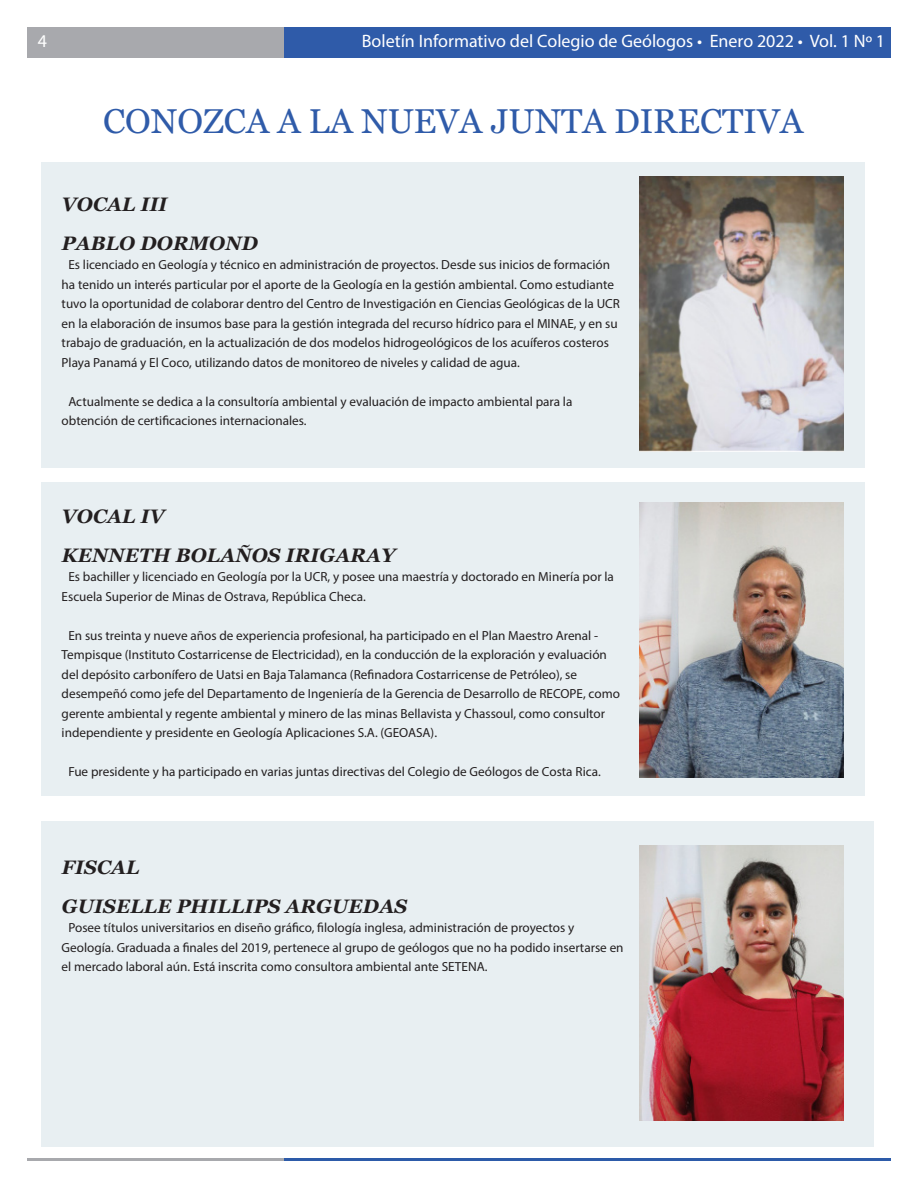
<style>
.page{position:relative;width:918px;height:1188px;background:#fff}
.page>*{position:absolute;margin:0;border:0;box-sizing:border-box;transform-origin:0 0}
.Title_Medium{font:34.5px "Georgia";color:#2f5ba9}
.Sidebar_Article_titl{font:italic 700 19.5px "Georgia";letter-spacing:.01em;color:#231f20}
.t1{font:18px "Myriad Pro";color:#fff}
.Normal_body_text_ita{font:13.2px/19.5px "Myriad Pro";color:#231f20}
</style>
<div class="page">
<div style="left:284px;top:27px;width:607px;height:30px;background:#2f5ba9"></div>
<div style="left:27px;top:27px;width:257px;height:30px;background:#a8a9ad"></div>
<hr style="left:284px;top:1158px;width:607px;height:3px;background:#2d5ba9">
<hr style="left:27px;top:1158px;width:257px;height:3px;background:#a8a9ad">
<div style="left:41px;top:162px;width:824px;height:306px;background:#e8eff2"></div>
<div style="left:41px;top:483px;width:824px;height:313px;background:#e8eff2"></div>
<div style="left:41px;top:821px;width:833px;height:326px;background:#e8eff2"></div>
<img style="left:639px;top:176px;width:205px;height:275px">
<img style="left:639px;top:502px;width:205px;height:275px">
<img style="left:639px;top:845px;width:205px;height:275px">
<h3 class="t1" style="left:38px;top:30px;width:11px">4</h3>
<h3 class="t1" style="left:362px;top:30px;width:525px">Boletín Informativo del Colegio de Geólogos • Enero 2022 • Vol. 1 Nº 1</h3>
<p class="Title_Medium" style="left:103px;top:100px;width:702px">CONOZCA A LA NUEVA JUNTA DIRECTIVA</p>
<p class="Sidebar_Article_titl" style="left:62px;top:191px;width:107px">VOCAL III</p>
<p class="Sidebar_Article_titl" style="left:62px;top:230px;width:198px">PABLO DORMOND</p>
<p class="Normal_body_text_ita" style="left:62px;top:255px;width:560px;text-indent:7px">Es licenciado en Geología y técnico en administración de proyectos. Desde sus inicios de formación ha tenido un interés particular por el aporte de la Geología en la gestión ambiental. Como estudiante tuvo la oportunidad de colaborar dentro del Centro de Investigación en Ciencias Geológicas de la UCR en la elaboración de insumos base para la gestión integrada del recurso hídrico para el MINAE, y en su trabajo de graduación, en la actualización de dos modelos hidrogeológicos de los acuíferos costeros Playa Panamá y El Coco, utilizando datos de monitoreo de niveles y calidad de agua.</p>
<p class="Normal_body_text_ita" style="left:62px;top:391px;width:512px;text-indent:7px">Actualmente se dedica a la consultoría ambiental y evaluación de impacto ambiental para la obtención de certificaciones internacionales.</p>
<p class="Sidebar_Article_titl" style="left:62px;top:503px;width:104px">VOCAL IV</p>
<p class="Sidebar_Article_titl" style="left:62px;top:542px;width:335px">KENNETH BOLAÑOS IRIGARAY</p>
<p class="Normal_body_text_ita" style="left:62px;top:567px;width:554px;text-indent:7px">Es bachiller y licenciado en Geología por la UCR, y posee una maestría y doctorado en Minería por la<br>Escuela Superior de Minas de Ostrava, República Checa.</p>
<p class="Normal_body_text_ita" style="left:62px;top:625px;width:560px;text-indent:7px">En sus treinta y nueve años de experiencia profesional, ha participado en el Plan Maestro Arenal - Tempisque (Instituto Costarricense de Electricidad), en la conducción de la exploración y evaluación del depósito carbonífero de Uatsi en Baja Talamanca (Refinadora Costarricense de Petróleo), se desempeñó como jefe del Departamento de Ingeniería de la Gerencia de Desarrollo de RECOPE, como gerente ambiental y regente ambiental y minero de las minas Bellavista y Chassoul, como consultor independiente y presidente en Geología Aplicaciones S.A. (GEOASA).</p>
<p class="Normal_body_text_ita" style="left:68px;top:762px;width:534px">Fue presidente y ha participado en varias juntas directivas del Colegio de Geólogos de Costa Rica.</p>
<p class="Sidebar_Article_titl" style="left:62px;top:854px;width:79px">FISCAL</p>
<p class="Sidebar_Article_titl" style="left:62px;top:893px;width:347px">GUISELLE PHILLIPS ARGUEDAS</p>
<p class="Normal_body_text_ita" style="left:62px;top:918px;width:563px;text-indent:7px">Posee títulos universitarios en diseño gráfico, filología inglesa, administración de proyectos y<br>Geología. Graduada a finales del 2019, pertenece al grupo de geólogos que no ha podido insertarse en el mercado laboral aún. Está inscrita como consultora ambiental ante SETENA.</p>
</div>
